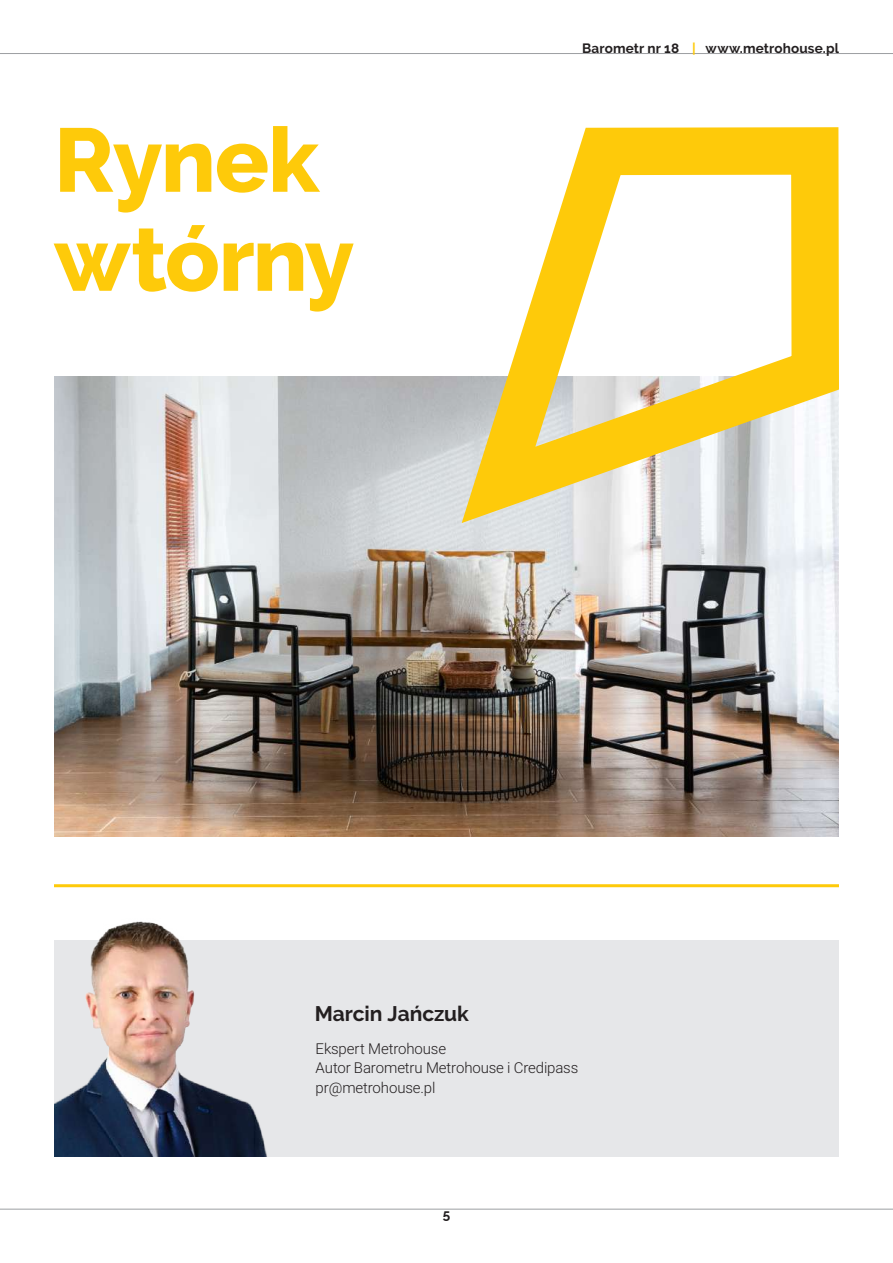
<style>
.page{position:relative;width:893px;height:1263px;background:#fff}
.page>*{position:absolute;margin:0;border:0;box-sizing:border-box;transform-origin:0 0}
.t1{font:800 90px/99px "Raleway";letter-spacing:-.015em;color:#feca0a}
.t2{font:700 21px "Raleway";letter-spacing:-.005em;color:#231f20}
.t3{font:300 15px/19.5px "Roboto";letter-spacing:-.01em;color:#231f20}
.t4{font:700 13.5px "Raleway";letter-spacing:.01em;color:#231f20}
.s1{color:#feca0a}
</style>
<div class="page">
<hr style="left:0;top:1209px;width:893px;height:1px;background:#9d9fa2">
<hr style="left:0;top:53px;width:893px;height:1px;background:#9d9fa2">
<img style="left:54px;top:376px;width:785px;height:460px">
<svg style="left:425px;top:127px;width:414px;height:434px"></svg>
<div style="left:54px;top:940px;width:785px;height:216px;background:#e6e7e9"></div>
<hr style="left:54px;top:884px;width:785px;height:3px;background:#feca0a">
<img style="left:54px;top:921px;width:213px;height:235px">
<h1 class="t1" style="left:54px;top:111px;width:302px">Rynek wtórny</h1>
<p class="t4" style="left:582px;top:41px;width:258px">Barometr nr 18 <span class="s1">|</span> www.metrohouse.pl</p>
<h2 class="t2" style="left:315px;top:1001px;width:156px">Marcin Jańczuk</h2>
<p class="t3" style="left:316px;top:1038px;width:264px">Ekspert Metrohouse<br>Autor Barometru Metrohouse i Credipass pr@metrohouse.pl</p>
<p class="t4" style="left:443px;top:1206px;width:9px">5</p>
</div>
